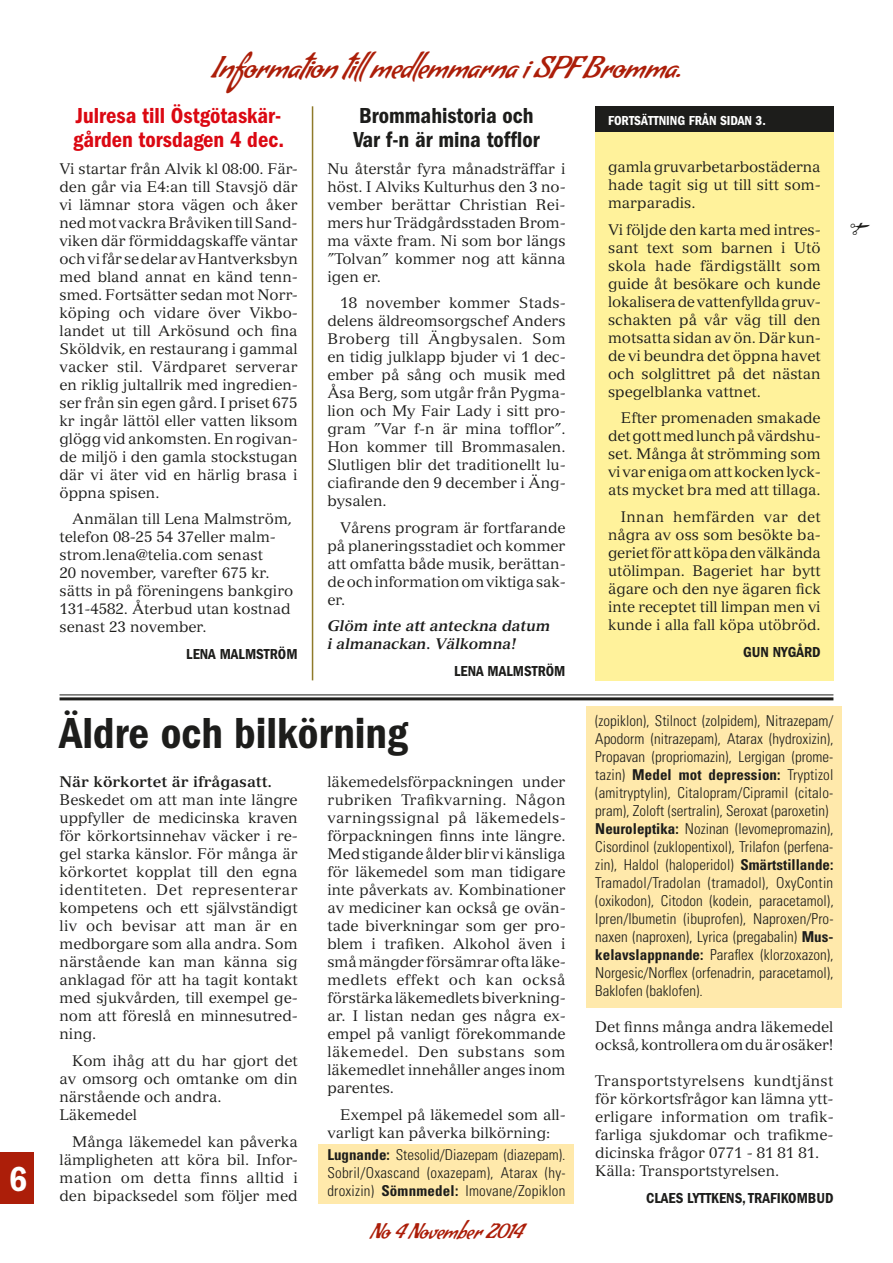
<style>
.page{position:relative;width:893px;height:1263px;background:#fff}
.page>*{position:absolute;margin:0;border:0;box-sizing:border-box;transform-origin:0 0}
.t1{font:600 condensed 45px "Franklin Gothic";color:#1d1d1b}
.t2{font:600 condensed 36px "Franklin Gothic";color:#fff}
.t3{font:30px "Condiment";letter-spacing:-.02em;color:#ac1e09}
.t4{font:600 condensed 22.5px/24px "Franklin Gothic";color:#db0812}
.t5{font:600 condensed 22.5px/24px "Franklin Gothic";color:#1d1d1b}
.t6{font:21px "Condiment";letter-spacing:-.03em;color:#ac1e09}
.t7{font:15px/18px "Versailles";color:#1d1d1b;text-align:justify}
.t8{font:300 condensed 15px/18px "Univers";color:#1d1d1b;text-align:justify}
.t9{font:600 condensed 15px "Franklin Gothic";color:#1d1d1b}
.t10{font:italic 700 15px/18px "Versailles";color:#1d1d1b}
.t11{font:700 15px "Versailles";color:#1d1d1b}
.t12{font:600 condensed 13.5px "Franklin Gothic";color:#fff}
.s1{font-weight:700}
</style>
<div class="page">
<div style="left:0;top:1152px;width:34px;height:51px;background:#ac1e09"></div>
<div style="left:587px;top:706px;width:255px;height:302px;background:#ffe9ab"></div>
<div style="left:319px;top:1144px;width:255px;height:59px;background:#ffe9ab"></div>
<div style="left:595px;top:106px;width:238px;height:574px;background:#fff29b"></div>
<hr style="left:312px;top:106px;width:1px;height:574px;background:#8f7a2a">
<hr style="left:60px;top:694px;width:773px;height:1px;background:#1d1d1b">
<hr style="left:60px;top:697px;width:773px;height:3px;background:#1d1d1b">
<div style="left:595px;top:106px;width:238px;height:26px;background:#1d1d1b"></div>
<h2 class="t2" style="left:9px;top:1159px;width:20px">6</h2>
<h3 class="t3" style="left:211px;top:50px;width:472px">Information till medlemmarna i SPF Bromma.</h3>
<h3 class="t4" style="left:73px;top:104px;width:213px">Julresa till Östgötaskär&shy;gården torsdagen 4 dec.</h3>
<p class="t7" style="left:60px;top:159px;width:240px">Vi startar från Alvik kl 08:00. Fär&shy;den går via E4:an till Stavsjö där vi lämnar stora vägen och åker ned mot vackra Bråviken till Sand&shy;viken där förmiddagskaffe väntar och vi får se delar av Hantverksbyn med bland annat en känd tenn&shy;smed. Fortsätter sedan mot Norr&shy;köping och vidare över Vikbo&shy;landet ut till Arkösund och fina Sköldvik, en restaurang i gammal vacker stil. Värdparet serverar en riklig jultallrik med ingredien&shy;ser från sin egen gård. I priset 675 kr ingår lättöl eller vatten liksom glögg vid ankomsten. En rogivan&shy;de miljö i den gamla stockstugan där vi äter vid en härlig brasa i öppna spisen.</p>
<p class="t7" style="left:60px;top:510px;width:235px;text-align:left;text-indent:13px">Anmälan till Lena Malmström, telefon 08-25 54 37eller malm&shy;strom.lena@telia.com senast<br>20 november, varefter 675 kr. sätts in på föreningens bankgiro<br>131-4582. Återbud utan kostnad senast 23 november.</p>
<p class="t9" style="left:186px;top:645px;width:113px">LENA MALMSTRÖM</p>
<h3 class="t5" style="left:353px;top:104px;width:188px">Brommahistoria och<br>Var f-n är mina tofflor</h3>
<p class="t7" style="left:327px;top:159px;width:240px">Nu återstår fyra månadsträffar i höst. I Alviks Kulturhus den 3 no&shy;vember berättar Christian Rei&shy;mers hur Trädgårdsstaden Brom&shy;ma växte fram. Ni som bor längs ”Tolvan” kommer nog att känna igen er.</p>
<p class="t7" style="left:327px;top:294px;width:240px;text-indent:13px">18 november kommer Stads&shy;delens äldreomsorgschef Anders Broberg till Ängbysalen. Som en tidig julklapp bjuder vi 1 dec&shy;ember på sång och musik med Åsa Berg, som utgår från Pygma&shy;lion och My Fair Lady i sitt pro&shy;gram ”Var f-n är mina tofflor”.<br>Hon kommer till Brommasalen.<br>Slutligen blir det traditionellt lu&shy;ciafirande den 9 december i Äng&shy;bysalen.</p>
<p class="t7" style="left:327px;top:518px;width:240px;text-indent:13px">Vårens program är fortfarande på planeringsstadiet och kommer att omfatta både musik, berättan&shy;de och information om viktiga sak&shy;er.</p>
<p class="t10" style="left:327px;top:617px;width:224px">Glöm inte att anteckna datum i almanackan. Välkomna!</p>
<p class="t9" style="left:454px;top:662px;width:113px">LENA MALMSTRÖM</p>
<h1 class="t1" style="left:60px;top:707px;width:350px">Äldre och bilkörning</h1>
<p class="t11" style="left:60px;top:773px;width:214px">När körkortet är ifrågasatt.</p>
<p class="t7" style="left:60px;top:791px;width:240px">Beskedet om att man inte längre uppfyller de medicinska kraven för körkortsinnehav väcker i re&shy;gel starka känslor. För många är körkortet kopplat till den egna identiteten. Det representerar kompetens och ett självständigt liv och bevisar att man är en medborgare som alla andra. Som närstående kan man känna sig anklagad för att ha tagit kontakt med sjukvården, till exempel ge&shy;nom att föreslå en minnesutred&shy;ning.</p>
<p class="t7" style="left:60px;top:1052px;width:240px;text-align:left;text-indent:13px">Kom ihåg att du har gjort det av omsorg och omtanke om din närstående och andra.<br>Läkemedel</p>
<p class="t7" style="left:60px;top:1132px;width:240px;text-indent:13px">Många läkemedel kan påverka lämpligheten att köra bil. Infor&shy;mation om detta finns alltid i den bipacksedel som följer med</p>
<p class="t7" style="left:327px;top:773px;width:240px">läkemedelsförpackningen under rubriken Trafikvarning. Någon varningssignal på läkemedels&shy;förpackningen finns inte längre.<br>Med stigande ålder blir vi känsliga för läkemedel som man tidigare inte påverkats av. Kombinationer av mediciner kan också ge ovän&shy;tade biverkningar som ger pro&shy;blem i trafiken. Alkohol även i små mängder försämrar ofta läke&shy;medlets effekt och kan också förstärka läkemedlets biverkning&shy;ar. I listan nedan ges några ex&shy;empel på vanligt förekommande läkemedel. Den substans som läkemedlet innehåller anges inom parentes.</p>
<p class="t7" style="left:327px;top:1106px;width:240px;text-indent:13px">Exempel på läkemedel som all&shy;varligt kan påverka bilkörning:</p>
<p class="t8" style="left:327px;top:1146px;width:240px"><span class="s1">Lugnande:</span> Stesolid/Diazepam (diazepam).<br>Sobril/Oxascand (oxazepam), Atarax (hy&shy;droxizin) <span class="s1">Sömnmedel:</span> Imovane/Zopiklon</p>
<h3 class="t6" style="left:370px;top:1219px;width:154px">No 4 November 2014</h3>
<p class="t12" style="left:608px;top:113px;width:159px">FORTSÄTTNING FRÅN SIDAN 3.</p>
<p class="t7" style="left:608px;top:158px;width:214px">gamla gruvarbetarbostäderna hade tagit sig ut till sitt som&shy;marparadis.</p>
<p class="t7" style="left:608px;top:221px;width:214px">Vi följde den karta med intres&shy;sant text som barnen i Utö skola hade färdigställt som guide åt besökare och kunde lokalisera de vattenfyllda gruv&shy;schakten på vår väg till den motsatta sidan av ön. Där kun&shy;de vi beundra det öppna havet och solglittret på det nästan spegelblanka vattnet.</p>
<p class="t7" style="left:608px;top:409px;width:214px;text-indent:13px">Efter promenaden smakade det gott med lunch på värdshu&shy;set. Många åt strömming som vi var eniga om att kocken lyck&shy;ats mycket bra med att tillaga.</p>
<p class="t7" style="left:608px;top:508px;width:214px;text-indent:13px">Innan hemfärden var det några av oss som besökte ba&shy;geriet för att köpa den välkända utölimpan. Bageriet har bytt ägare och den nye ägaren fick inte receptet till limpan men vi kunde i alla fall köpa utöbröd.</p>
<p class="t9" style="left:743px;top:643px;width:79px">GUN NYGÅRD</p>
<p class="t8" style="left:595px;top:712px;width:240px;text-align:left">(zopiklon), Stilnoct (zolpidem), Nitrazepam/ Apodorm (nitrazepam), Atarax (hydroxizin), Propavan (propriomazin), Lergigan (prome&shy;tazin) <span class="s1">Medel mot depression:</span> Tryptizol (amitryptylin), Citalopram/Cipramil (citalo&shy;pram), Zoloft (sertralin), Seroxat (paroxetin)<br><span class="s1">Neuroleptika:</span> Nozinan (levomepromazin), Cisordinol (zuklopentixol), Trilafon (perfena&shy;zin), Haldol (haloperidol) <span class="s1">Smärtstillande:<br></span>Tramadol/Tradolan (tramadol), OxyContin (oxikodon), Citodon (kodein, paracetamol), Ipren/Ibumetin (ibuprofen), Naproxen/Pro&shy;naxen (naproxen), Lyrica (pregabalin) <span class="s1">Mus&shy;kelavslappnande:</span> Paraflex (klorzoxazon), Norgesic/Norflex (orfenadrin, paracetamol), Baklofen (baklofen).</p>
<p class="t7" style="left:595px;top:1018px;width:240px">Det finns många andra läkemedel också, kontrollera om du är osäker!</p>
<p class="t7" style="left:595px;top:1072px;width:240px;text-align:left">Transportstyrelsens kundtjänst för körkortsfrågor kan lämna ytt&shy;erligare information om trafik&shy;farliga sjukdomar och trafikme&shy;dicinska frågor 0771 - 81 81 81.<br>Källa: Transportstyrelsen.</p>
<p class="t9" style="left:646px;top:1189px;width:189px">CLAES LYTTKENS, TRAFIKOMBUD</p>
</div>
